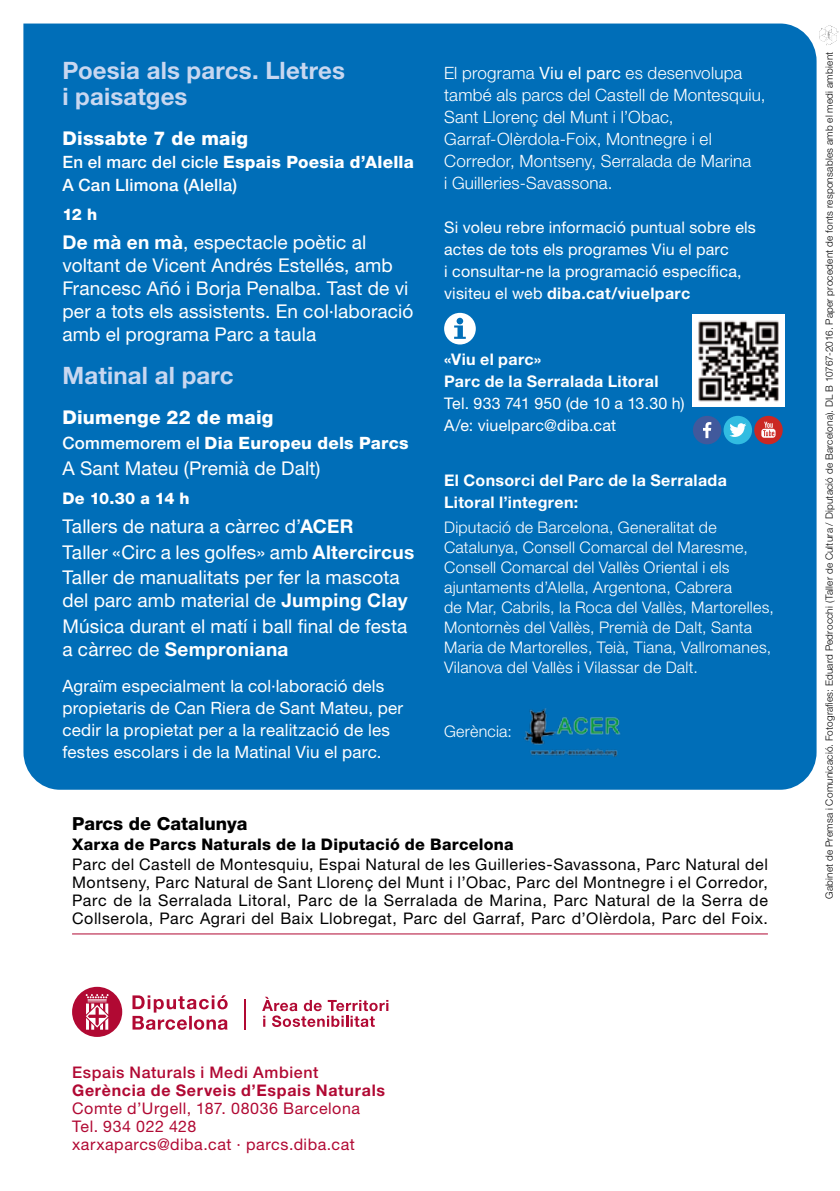
<style>
.page{position:relative;width:840px;height:1191px;background:#fff}
.page>*{position:absolute;margin:0;border:0;box-sizing:border-box;transform-origin:0 0}
.t1{font:700 24px/26px "Helvetica Neue LT Std";letter-spacing:.005em;color:#c8d7f0}
.t2{font:19px/23px "Helvetica Neue LT Std";letter-spacing:.005em;color:#fff}
.t3{font:800 19px "Helvetica Neue LT Std";letter-spacing:.01em;color:#fff}
.t4{font:700 19px "Helvetica Neue LT Std";letter-spacing:.015em;color:#fff}
.t5{font:800 18px "Helvetica Neue LT Std";color:#000}
.t6{font:300 17px/22px "Helvetica Neue LT Std";letter-spacing:.015em;color:#fff}
.t7{font:17px/22px "Helvetica Neue LT Std";letter-spacing:.01em;color:#fff}
.t8{font:500 17px/23px "Helvetica Neue LT Std";letter-spacing:.015em;color:#fff}
.t9{font:800 17px "Helvetica Neue LT Std";letter-spacing:.015em;color:#fff}
.t10{font:16px/18px "Helvetica Neue LT Std";letter-spacing:.035em;color:#000;text-align:justify}
.t11{font:300 16px/20px "Helvetica Neue LT Std";letter-spacing:.015em;color:#fff}
.t12{font:16px/22px "Helvetica Neue LT Std";letter-spacing:.015em;color:#fff}
.t13{font:700 16px/22px "Helvetica Neue LT Std";letter-spacing:.02em;color:#fff}
.t14{font:16px/18px "Helvetica Neue LT Std";letter-spacing:.035em;color:#b10933}
.t15{font:800 16px "Helvetica Neue LT Std";letter-spacing:.015em;color:#000}
.t16{font:700 16px "Helvetica Neue LT Std";letter-spacing:.045em;color:#b10933}
.t17{font:500 16px "Helvetica Neue LT Std";letter-spacing:.035em;color:#b10933}
.t18{font:800 16px "Helvetica Neue LT Std";letter-spacing:-.03em;color:#fff}
.t19{font:300 10px "Helvetica Neue LT Std";letter-spacing:.025em;color:#000}
.s1{font-weight:800}
.s2{font-weight:700}
.s3{font-weight:500}
.s4{font-weight:400}
</style>
<div class="page">
<div style="left:23px;top:24px;width:793px;height:765px;background:#006eb8"></div>
<svg style="left:444px;top:313px;width:31px;height:31px"></svg>
<hr style="left:72px;top:933px;width:695px;height:1px;background:#b10933">
<img style="left:692px;top:314px;width:92px;height:92px">
<div style="left:692px;top:416px;width:29px;height:28px;background:#41599c;border-radius:50%"></div>
<svg style="left:703px;top:422px;width:8px;height:16px"></svg>
<div style="left:723px;top:416px;width:28px;height:28px;background:#31bce1;border-radius:50%"></div>
<svg style="left:729px;top:423px;width:16px;height:14px"></svg>
<div style="left:753px;top:416px;width:29px;height:28px;background:#ca2824;border-radius:50%"></div>
<svg style="left:761px;top:422px;width:14px;height:16px"></svg>
<hr style="left:244px;top:999px;width:1px;height:30px;background:#b10933">
<svg style="left:132px;top:995px;width:95px;height:34px"></svg>
<svg style="left:72px;top:986px;width:50px;height:51px"></svg>
<svg style="left:262px;top:996px;width:126px;height:31px"></svg>
<svg style="left:819px;top:25px;width:20px;height:21px"></svg>
<img style="left:520px;top:708px;width:102px;height:56px">
<p class="t1" style="left:62px;top:57px;width:284px">Poesia als parcs. Lletres i paisatges</p>
<p class="t3" style="left:62px;top:127px;width:187px">Dissabte 7 de maig</p>
<p class="t8" style="left:62px;top:150px;width:353px">En el marc del cicle <span class="s1">Espais Poesia d’Alella<br></span>A Can Llimona (Alella)</p>
<p class="t18" style="left:62px;top:205px;width:36px">12 h</p>
<p class="t2" style="left:62px;top:230px;width:352px"><span class="s2">De mà en mà</span>, espectacle poètic al voltant de Vicent Andrés Estellés, amb Francesc Añó i Borja Penalba. Tast de vi per a tots els assistents. En col·laboració amb el programa Parc a taula</p>
<p class="t1" style="left:62px;top:361px;width:173px">Matinal al parc</p>
<p class="t3" style="left:62px;top:405px;width:212px">Diumenge 22 de maig</p>
<p class="t9" style="left:62px;top:433px;width:347px"><span class="s3">Commemorem el</span> Dia Europeu dels Parcs</p>
<p class="t2" style="left:62px;top:457px;width:259px">A Sant Mateu (Premià de Dalt)</p>
<p class="t18" style="left:62px;top:489px;width:128px">De 10.30 a 14 h</p>
<p class="t2" style="left:62px;top:513px;width:353px;line-height:25.8px">Tallers de natura a càrrec d’<span class="s2">ACER<br></span>Taller «Circ a les golfes» amb <span class="s2">Altercircus<br></span>Taller de manualitats per fer la mascota</p>
<p class="t2" style="left:62px;top:587px;width:346px;line-height:25.8px">del parc amb material de <span class="s2">Jumping Clay<br></span>Música durant el matí i ball final de festa</p>
<p class="t4" style="left:62px;top:638px;width:227px"><span class="s4">a càrrec de</span> Semproniana</p>
<p class="t7" style="left:62px;top:675px;width:342px">Agraïm especialment la col·laboració dels propietaris de Can Riera de Sant Mateu, per cedir la propietat per a la realització de les festes escolars i de la Matinal Viu el parc.</p>
<p class="t6" style="left:444px;top:61px;width:323px">El programa <span class="s4">Viu el parc</span> es desenvolupa també als parcs del Castell de Montesquiu, Sant Llorenç del Munt i l’Obac, Garraf-Olèrdola-Foix, Montnegre i el Corredor, Montseny, Serralada de Marina<br>i Guilleries-Savassona.</p>
<p class="t12" style="left:444px;top:216px;width:313px">Si voleu rebre informació puntual sobre els actes de tots els programes Viu el parc<br>i consultar-ne la programació específica, visiteu el web <span class="s2">diba.cat/viuelparc</span></p>
<p class="t13" style="left:444px;top:348px;width:216px">«Viu el parc»<br>Parc de la Serralada Litoral</p>
<p class="t12" style="left:444px;top:392px;width:242px">Tel. 933 741 950 (de 10 a 13.30 h)<br>A/e: viuelparc@diba.cat</p>
<p class="t13" style="left:444px;top:468px;width:284px">El Consorci del Parc de la Serralada<br>Litoral l’integren:</p>
<p class="t11" style="left:444px;top:517px;width:331px">Diputació de Barcelona, Generalitat de Catalunya, Consell Comarcal del Maresme, Consell Comarcal del Vallès Oriental i els ajuntaments d’Alella, Argentona, Cabrera<br>de Mar, Cabrils, la Roca del Vallès, Martorelles, Montornès del Vallès, Premià de Dalt, Santa Maria de Martorelles, Teià, Tiana, Vallromanes, Vilanova del Vallès i Vilassar de Dalt.</p>
<p class="t11" style="left:444px;top:721px;width:69px">Gerència:</p>
<p class="t5" style="left:72px;top:812px;width:177px">Parcs de Catalunya</p>
<p class="t15" style="left:72px;top:835px;width:443px">Xarxa de Parcs Naturals de la Diputació de Barcelona</p>
<p class="t10" style="left:72px;top:855px;width:697px">Parc del Castell de Montesquiu, Espai Natural de les Guilleries-Savassona, Parc Natural del Montseny, Parc Natural de Sant Llorenç del Munt i l’Obac, Parc del Montnegre i el Corredor, Parc de la Serralada Litoral, Parc de la Serralada de Marina, Parc Natural de la Serra de Collserola, Parc Agrari del Baix Llobregat, Parc del Garraf, Parc d’Olèrdola, Parc del Foix.</p>
<p class="t19" style="left:822px;top:899px;width:848px;rotate:-90deg">Gabinet de Premsa i Comunicació. Fotografies: Eduard Pedrocchi (Taller de Cultura / Diputació de Barcelona). DL B 10767-2016. Paper procedent de fonts responsables amb el medi ambient</p>
<p class="t17" style="left:72px;top:1063px;width:247px">Espais Naturals i Medi Ambient</p>
<p class="t16" style="left:72px;top:1080px;width:314px">Gerència de Serveis d’Espais Naturals</p>
<p class="t14" style="left:72px;top:1099px;width:289px">Comte d’Urgell, 187. 08036 Barcelona<br>Tel. 934 022 428<br>xarxaparcs@diba.cat · parcs.diba.cat</p>
</div>
